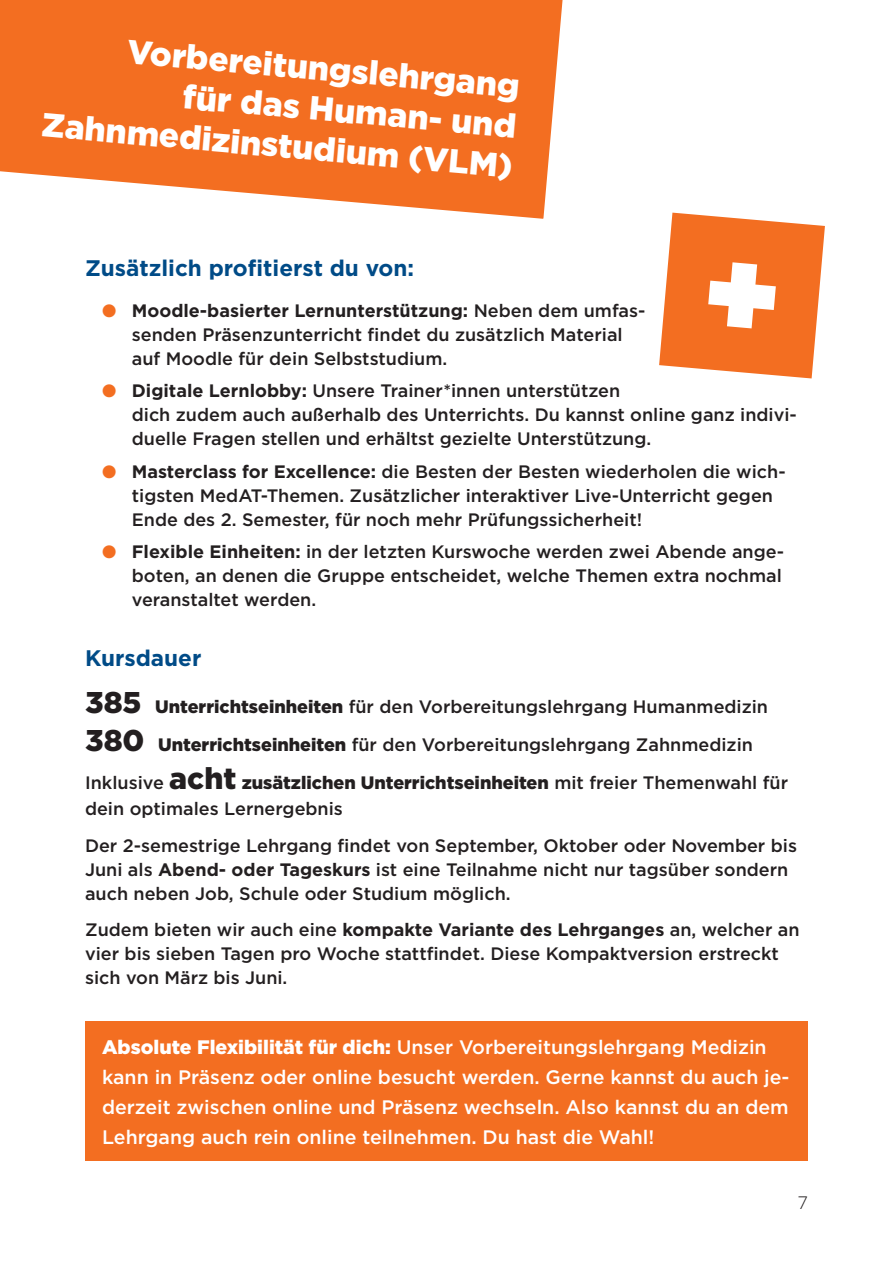
<style>
.page{position:relative;width:893px;height:1263px;background:#fff}
.page>*{position:absolute;margin:0;border:0;box-sizing:border-box;transform-origin:0 0}
.t1{font:900 33.3px/40px "Gotham";color:#fff;text-align:right}
.t2{font:700 22.5px "Gotham";color:#004b87}
.t3{font:500 19.5px/30px "Gotham";color:#fff}
.t4{font:500 18px/24px "Gotham";color:#231f20}
.t5{font:300 18px "Gotham";color:#231f20}
.s1{color:#f36e21}
.s2{font-weight:700}
.s3{font-weight:900;font-size:30px}
.s4{font-weight:900}
</style>
<div class="page">
<svg style="left:0;top:0;width:563px;height:219px;background:#f47f3c"></svg>
<div style="left:85px;top:1021px;width:723px;height:140px;background:#f36e21"></div>
<svg style="left:659px;top:213px;width:166px;height:165px;background:#f48241"></svg>
<h1 class="t1" style="left:51px;top:24px;width:474px;rotate:5deg">Vorbereitungslehrgang<br>für das Human- und<br>Zahnmedizinstudium (VLM)</h1>
<p class="t2" style="left:85px;top:253px;width:331px">Zusätzlich profitierst du von:</p>
<p class="t4" style="left:132px;top:298px;width:515px;text-indent:-30px"><span class="s1">●</span> <span class="s2">Moodle-basierter Lernunterstützung:</span> Neben dem umfas&shy;senden Präsenzunterricht findet du zusätzlich Material auf Moodle für dein Selbststudium.</p>
<p class="t4" style="left:132px;top:379px;width:667px;text-indent:-30px"><span class="s1">●</span> <span class="s2">Digitale Lernlobby:</span> Unsere Trainer*innen unterstützen<br>dich zudem auch außerhalb des Unterrichts. Du kannst online ganz indivi&shy;duelle Fragen stellen und erhältst gezielte Unterstützung.</p>
<p class="t4" style="left:132px;top:459px;width:655px;text-indent:-30px"><span class="s1">●</span> <span class="s2">Masterclass for Excellence:</span> die Besten der Besten wiederholen die wich&shy;tigsten MedAT-Themen. Zusätzlicher interaktiver Live-Unterricht gegen<br>Ende des 2. Semester, für noch mehr Prüfungssicherheit!</p>
<p class="t4" style="left:132px;top:540px;width:654px;text-align:justify;text-indent:-30px"><span class="s1">●</span> <span class="s2">Flexible Einheiten:</span> in der letzten Kurswoche werden zwei Abende ange&shy;boten, an denen die Gruppe entscheidet, welche Themen extra nochmal veranstaltet werden.</p>
<p class="t2" style="left:85px;top:643px;width:118px">Kursdauer</p>
<p class="t4" style="left:85px;top:687px;width:705px;line-height:38.2px"><span class="s3">385</span> <span class="s4">Unterrichtseinheiten</span> für den Vorbereitungslehrgang Humanmedizin<br><span class="s3">380</span> <span class="s4">Unterrichtseinheiten</span> für den Vorbereitungslehrgang Zahnmedizin<br>Inklusive <span class="s3">acht</span> <span class="s4">zusätzlichen Unterrichtseinheiten</span> mit freier Themenwahl für</p>
<p class="t4" style="left:85px;top:790px;width:713px;line-height:36.8px">dein optimales Lernergebnis<br>Der 2-semestrige Lehrgang findet von September, Oktober oder November bis</p>
<p class="t4" style="left:85px;top:857px;width:705px">Juni als <span class="s2">Abend- oder Tageskurs</span> ist eine Teilnahme nicht nur tagsüber sondern auch neben Job, Schule oder Studium möglich.</p>
<p class="t4" style="left:85px;top:918px;width:716px">Zudem bieten wir auch eine <span class="s2">kompakte Variante des Lehrganges</span> an, welcher an vier bis sieben Tagen pro Woche stattfindet. Diese Kompaktversion erstreckt sich von März bis Juni.</p>
<p class="t3" style="left:102px;top:1032px;width:689px"><span class="s4">Absolute Flexibilität für dich:</span> Unser Vorbereitungslehrgang Medizin kann in Präsenz oder online besucht werden. Gerne kannst du auch je&shy;derzeit zwischen online und Präsenz wechseln. Also kannst du an dem Lehrgang auch rein online teilnehmen. Du hast die Wahl!</p>
<p class="t5" style="left:797px;top:1191px;width:12px">7</p>
</div>
